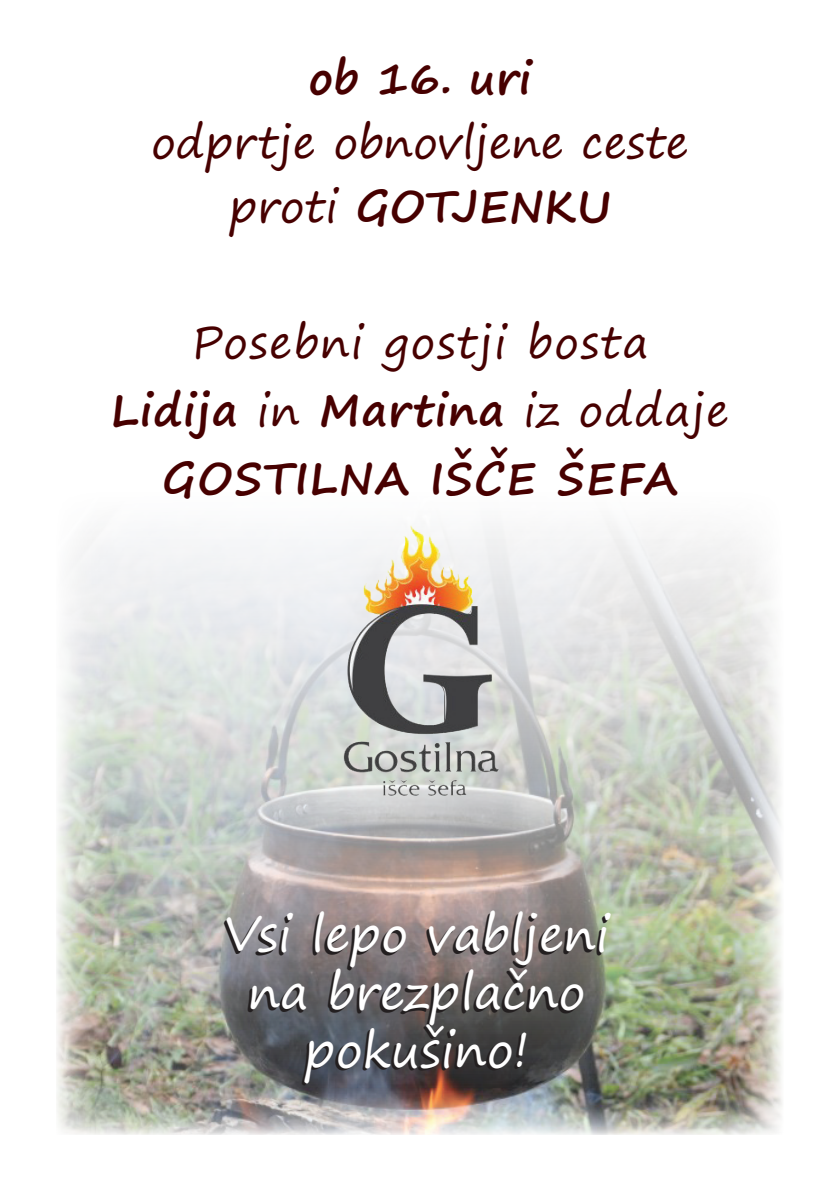
<style>
.page{position:relative;width:840px;height:1191px;background:#fff}
.page>*{position:absolute;margin:0;border:0;box-sizing:border-box;transform-origin:0 0}
.t1{font:48px/57.6px "Segoe Print";color:#fff;text-align:center}
.t2{font:700 44px/68px "Segoe Print";letter-spacing:.025em;color:#470000;text-align:center}
.t3{font:44px/64px "Segoe Print";color:#470000;text-align:center}
.s1{font-weight:700}
.s2{font-weight:400}
</style>
<div class="page">
<img style="left:57px;top:523px;width:725px;height:611px">
<img style="left:340px;top:524px;width:159px;height:273px">
<p class="t2" style="left:308px;top:43px;width:224px">ob 16. uri</p>
<p class="t3" style="left:151px;top:110px;width:539px">odprtje obnovljene ceste proti <span class="s1">GOTJENKU</span></p>
<p class="t2" style="left:111px;top:307px;width:619px"><span class="s2">Posebni gostji bosta<br></span>Lidija <span class="s2">in</span> Martina <span class="s2">iz oddaje<br></span>GOSTILNA IŠČE ŠEFA</p>
<p class="t1" style="left:224px;top:904px;width:387px">Vsi lepo vabljeni na brezplačno pokušino!</p>
</div>
